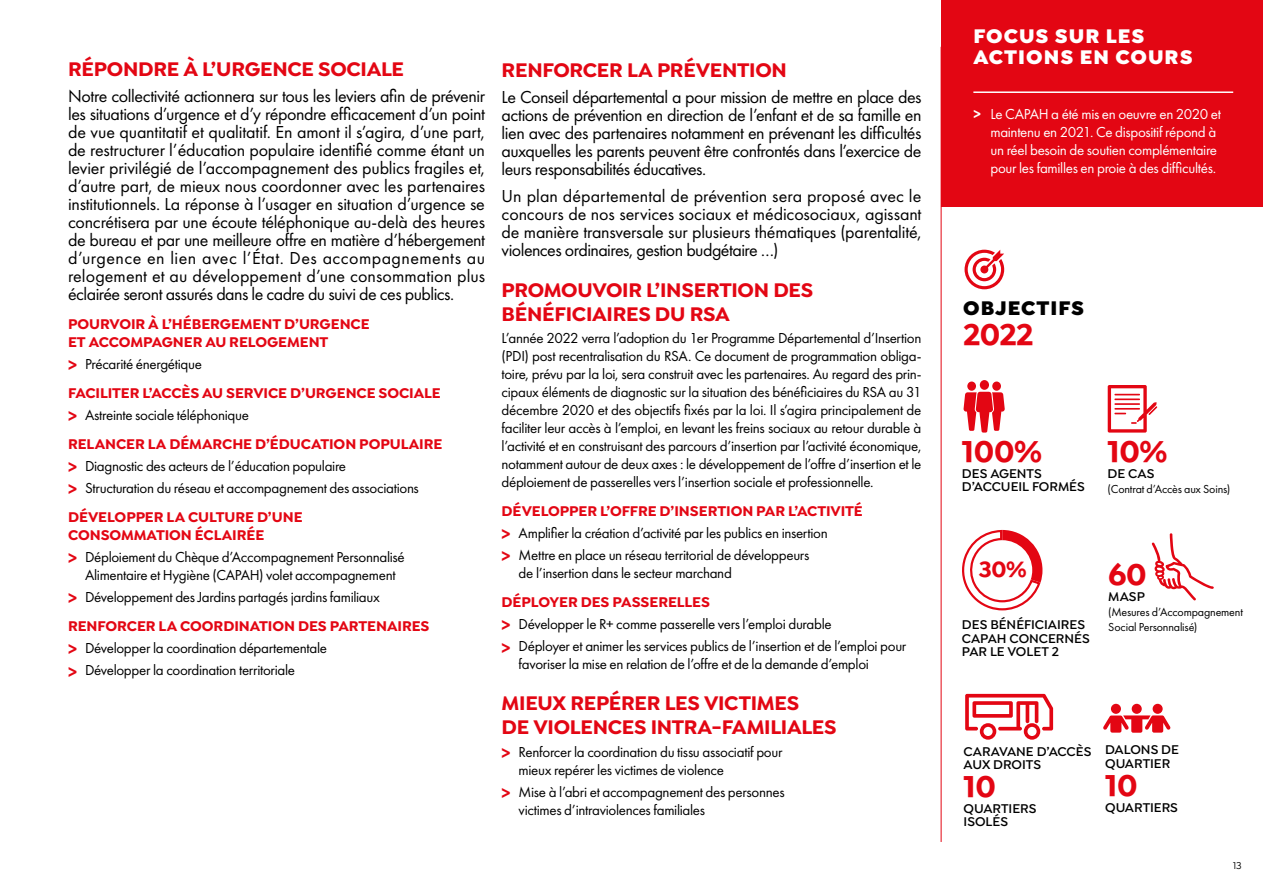
<style>
.page{position:relative;width:1263px;height:893px;background:#fff}
.page>*{position:absolute;margin:0;border:0;box-sizing:border-box;transform-origin:0 0}
.t1{font:700 31.5px "Isidora Sans";letter-spacing:-.015em;color:#e30613}
.t2{font:700 23.25px "Isidora Sans";color:#e30613}
.t3{font:700 21px/24px "Isidora Sans";letter-spacing:-.01em;color:#e30613}
.t4{font:900 21px/21px "Isidora Sans";letter-spacing:.05em;color:#fff}
.t5{font:900 21px "Isidora Sans";letter-spacing:.05em;color:#000}
.t6{font:18px/18px "Futura PT";letter-spacing:-.03em;color:#000;text-align:justify}
.t7{font:15px/18px "Futura PT";letter-spacing:-.02em;color:#000}
.t8{font:700 15px/18px "Isidora Sans";letter-spacing:-.005em;color:#e30613}
.t9{font:15px/18px "Futura PT";letter-spacing:-.02em;color:#fff}
.t10{font:600 13.5px/13.5px "Isidora Sans";color:#000}
.t11{font:12px/15px "Futura PT";letter-spacing:-.015em;color:#000}
.t12{font:500 10.5px "Isidora Sans";color:#000}
.s1{font-weight:800;font-size:18px;color:#e30613}
.s2{font-weight:800}
</style>
<div class="page">
<svg style="left:1151px;top:533px;width:63px;height:67px"></svg>
<hr style="left:941px;top:47px;width:1px;height:795px;background:#e30613">
<div style="left:967px;top:382px;width:9px;height:9px;background:#e30613;border-radius:50%"></div>
<div style="left:992px;top:382px;width:9px;height:9px;background:#e30613;border-radius:50%"></div>
<svg style="left:963px;top:392px;width:42px;height:41px"></svg>
<div style="left:980px;top:380px;width:9px;height:10px;background:#e30613;border-radius:50%"></div>
<svg style="left:1108px;top:385px;width:49px;height:48px"></svg>
<svg style="left:965px;top:694px;width:88px;height:46px"></svg>
<svg style="left:962px;top:529px;width:80px;height:82px"></svg>
<div style="left:1132px;top:704px;width:10px;height:10px;background:#e30613;border-radius:50%"></div>
<div style="left:1111px;top:704px;width:10px;height:10px;background:#e30613;border-radius:50%"></div>
<div style="left:1152px;top:704px;width:11px;height:10px;background:#e30613;border-radius:50%"></div>
<svg style="left:1103px;top:715px;width:67px;height:18px"></svg>
<div style="left:941px;top:0;width:322px;height:207px;background:#e30613"></div>
<hr style="left:973px;top:91px;width:260px;height:2px;background:#fff">
<svg style="left:964px;top:250px;width:40px;height:39px"></svg>
<h3 class="t3" style="left:68px;top:57px;width:337px">RÉPONDRE À L’URGENCE SOCIALE</h3>
<p class="t6" style="left:68px;top:87px;width:419px">Notre collectivité actionnera sur tous les leviers afin de prévenir les situations d’urgence et d’y répondre efficacement d’un point de vue quantitatif et qualitatif. En amont il s’agira, d’une part, de restructurer l’éducation populaire identifié comme étant un levier privilégié de l’accompagnement des publics fragiles et, d’autre part, de mieux nous coordonner avec les partenaires institutionnels. La réponse à l’usager en situation d’urgence se concrétisera par une écoute téléphonique au-delà des heures de bureau et par une meilleure offre en matière d’hébergement d’urgence en lien avec l’État. Des accompagnements au relogement et au développement d’une consommation plus éclairée seront assurés dans le cadre du suivi de ces publics.</p>
<p class="t8" style="left:68px;top:315px;width:303px">POURVOIR À L’HÉBERGEMENT D’URGENCE<br>ET ACCOMPAGNER AU RELOGEMENT</p>
<p class="t7" style="left:68px;top:355px;width:135px"><span class="s1">&gt;</span> Précarité énergétique</p>
<p class="t8" style="left:68px;top:384px;width:374px">FACILITER L’ACCÈS AU SERVICE D’URGENCE SOCIALE</p>
<p class="t7" style="left:68px;top:406px;width:182px"><span class="s1">&gt;</span> Astreinte sociale téléphonique</p>
<p class="t8" style="left:68px;top:435px;width:376px">RELANCER LA DÉMARCHE D’ÉDUCATION POPULAIRE</p>
<p class="t7" style="left:68px;top:455px;width:352px;line-height:22.2px"><span class="s1">&gt;</span> Diagnostic des acteurs de l’éducation populaire<br><span class="s1">&gt;</span> Structuration du réseau et accompagnement des associations</p>
<p class="t8" style="left:68px;top:508px;width:236px">DÉVELOPPER LA CULTURE D’UNE<br>CONSOMMATION ÉCLAIRÉE</p>
<p class="t7" style="left:68px;top:548px;width:338px;text-align:center"><span class="s1">&gt;</span> Déploiement du Chèque d’Accompagnement Personnalisé<br>Alimentaire et Hygiène (CAPAH) volet accompagnement</p>
<p class="t7" style="left:68px;top:588px;width:313px"><span class="s1">&gt;</span> Développement des Jardins partagés jardins familiaux</p>
<p class="t8" style="left:68px;top:617px;width:363px">RENFORCER LA COORDINATION DES PARTENAIRES</p>
<p class="t7" style="left:68px;top:637px;width:260px;line-height:22.2px"><span class="s1">&gt;</span> Développer la coordination départementale <span class="s1">&gt;</span> Développer la coordination territoriale</p>
<h3 class="t3" style="left:502px;top:58px;width:287px">RENFORCER LA PRÉVENTION</h3>
<p class="t6" style="left:502px;top:88px;width:421px">Le Conseil départemental a pour mission de mettre en place des actions de prévention en direction de l’enfant et de sa famille en lien avec des partenaires notamment en prévenant les difficultés auxquelles les parents peuvent être confrontés dans l’exercice de leurs responsabilités éducatives.</p>
<p class="t6" style="left:502px;top:187px;width:421px">Un plan départemental de prévention sera proposé avec le concours de nos services sociaux et médicosociaux, agissant de manière transversale sur plusieurs thématiques (parentalité, violences ordinaires, gestion budgétaire …)</p>
<h3 class="t3" style="left:502px;top:278px;width:313px">PROMOUVOIR L’INSERTION DES<br>BÉNÉFICIAIRES DU RSA</h3>
<p class="t7" style="left:502px;top:329px;width:421px;text-align:justify">L’année 2022 verra l’adoption du 1er Programme Départemental d’Insertion (PDI) post recentralisation du RSA. Ce document de programmation obliga&shy;toire, prévu par la loi, sera construit avec les partenaires. Au regard des prin&shy;cipaux éléments de diagnostic sur la situation des bénéficiaires du RSA au 31 décembre 2020 et des objectifs fixés par la loi. Il s’agira principalement de faciliter leur accès à l’emploi, en levant les freins sociaux au retour durable à l’activité et en construisant des parcours d’insertion par l’activité économique, notamment autour de deux axes : le développement de l’offre d’insertion et le déploiement de passerelles vers l’insertion sociale et professionnelle.</p>
<p class="t8" style="left:502px;top:502px;width:363px">DÉVELOPPER L’OFFRE D’INSERTION PAR L’ACTIVITÉ</p>
<p class="t7" style="left:502px;top:522px;width:328px;line-height:22.2px"><span class="s1">&gt;</span> Amplifier la création d’activité par les publics en insertion <span class="s1">&gt;</span> Mettre en place un réseau territorial de développeurs</p>
<p class="t7" style="left:519px;top:564px;width:215px">de l’insertion dans le secteur marchand</p>
<p class="t8" style="left:502px;top:593px;width:210px">DÉPLOYER DES PASSERELLES</p>
<p class="t7" style="left:502px;top:613px;width:406px;line-height:22.2px"><span class="s1">&gt;</span> Développer le R+ comme passerelle vers l’emploi durable<br><span class="s1">&gt;</span> Déployer et animer les services publics de l’insertion et de l’emploi pour</p>
<p class="t7" style="left:519px;top:655px;width:352px">favoriser la mise en relation de l’offre et de la demande d’emploi</p>
<h3 class="t3" style="left:502px;top:691px;width:336px">MIEUX REPÉRER LES VICTIMES<br>DE VIOLENCES INTRA-FAMILIALES</h3>
<p class="t7" style="left:519px;top:742px;width:265px;text-indent:-17px"><span class="s1">&gt;</span> Renforcer la coordination du tissu associatif pour mieux repérer les victimes de violence</p>
<p class="t7" style="left:519px;top:783px;width:267px;text-indent:-17px"><span class="s1">&gt;</span> Mise à l’abri et accompagnement des personnes victimes d’intraviolences familiales</p>
<h3 class="t4" style="left:973px;top:26px;width:221px">FOCUS SUR LES<br>ACTIONS EN COURS</h3>
<p class="t9" style="left:990px;top:104px;width:232px;text-indent:-17px"><span class="s2">&gt;</span> Le CAPAH a été mis en oeuvre en 2020 et maintenu en 2021. Ce dispositif répond à un réel besoin de soutien complémentaire pour les familles en proie à des difficultés.</p>
<h3 class="t5" style="left:963px;top:294px;width:123px">OBJECTIFS</h3>
<h1 class="t1" style="left:963px;top:315px;width:72px">2022</h1>
<h1 class="t1" style="left:962px;top:432px;width:82px">100%</h1>
<p class="t10" style="left:962px;top:466px;width:124px">DES AGENTS<br>D’ACCUEIL FORMÉS</p>
<h1 class="t1" style="left:1107px;top:432px;width:61px">10%</h1>
<p class="t10" style="left:1107px;top:466px;width:48px">DE CAS</p>
<p class="t11" style="left:1107px;top:481px;width:124px">(Contrat d’Accès aux Soins)</p>
<h2 class="t2" style="left:979px;top:555px;width:50px">30%</h2>
<p class="t10" style="left:962px;top:618px;width:129px">DES BÉNÉFICIAIRES<br>CAPAH CONCERNÉS<br>PAR LE VOLET 2</p>
<h1 class="t1" style="left:1108px;top:555px;width:40px">60</h1>
<p class="t10" style="left:1108px;top:590px;width:38px">MASP</p>
<p class="t11" style="left:1108px;top:604px;width:136px">(Mesures d’Accompagnement<br>Social Personnalisé)</p>
<p class="t10" style="left:964px;top:744px;width:129px">CARAVANE D’ACCÈS<br>AUX DROITS</p>
<h1 class="t1" style="left:964px;top:767px;width:34px">10</h1>
<p class="t10" style="left:964px;top:802px;width:74px">QUARTIERS<br>ISOLÉS</p>
<p class="t10" style="left:1105px;top:743px;width:75px">DALONS DE<br>QUARTIER</p>
<h1 class="t1" style="left:1105px;top:766px;width:34px">10</h1>
<p class="t10" style="left:1105px;top:800px;width:74px">QUARTIERS</p>
<p class="t12" style="left:1233px;top:859px;width:10px">13</p>
</div>
